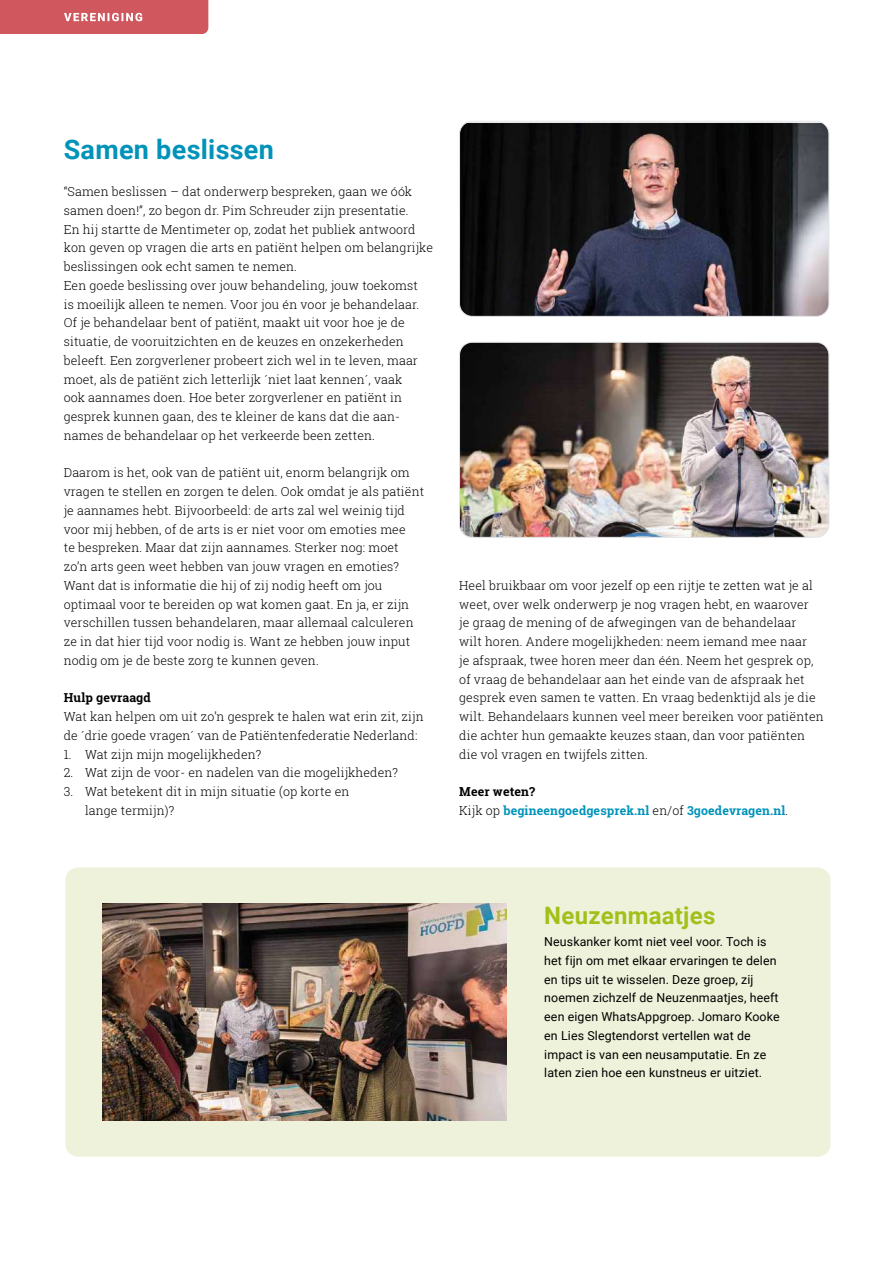
<style>
.page{position:relative;width:893px;height:1263px;background:#fff}
.page>*{position:absolute;margin:0;border:0;box-sizing:border-box;transform-origin:0 0}
.t1{font:700 27px "Roboto";letter-spacing:.01em;color:#0093ba}
.t2{font:700 24px "Roboto";letter-spacing:.01em;color:#a2c01a}
.t3{font:300 12.3px/18.8px "Roboto Slab";letter-spacing:.01em;color:#000}
.t4{font:12.3px/18.8px "Roboto";letter-spacing:.01em;color:#000}
.t5{font:700 12.3px/18.8px "Roboto Slab";letter-spacing:.01em;color:#0093ba}
.t6{font:700 12.3px "Roboto Slab";letter-spacing:.01em;color:#000}
.s1{color:#000}
.s2{font-weight:300;color:#000}
</style>
<div class="page">
<svg style="left:0;top:0;width:208px;height:34px;background:#d25e64"></svg>
<img style="left:461px;top:123px;width:368px;height:192px">
<div style="left:459px;top:121px;width:370px;height:196px;border:1px solid #e3e4e6;border-radius:13px"></div>
<img style="left:461px;top:342px;width:368px;height:194px">
<div style="left:459px;top:342px;width:370px;height:196px;border:1px solid #e3e4e6;border-radius:13px"></div>
<div style="left:65px;top:867px;width:765px;height:290px;background:#eef2da;border-radius:13px"></div>
<img style="left:102px;top:903px;width:404px;height:217px">
<h1 class="t1" style="left:64px;top:130px;width:212px">Samen beslissen</h1>
<p class="t3" style="left:64px;top:182px;width:371px">“Samen beslissen – dat onderwerp bespreken, gaan we óók samen doen!”, zo begon dr. Pim Schreuder zijn presentatie.<br>En hij startte de Mentimeter op, zodat het publiek antwoord kon geven op vragen die arts en patiënt helpen om belangrijke beslissingen ook echt samen te nemen.<br>Een goede beslissing over jouw behandeling, jouw toekomst<br>is moeilijk alleen te nemen. Voor jou én voor je behandelaar.<br>Of je behandelaar bent of patiënt, maakt uit voor hoe je de situatie, de vooruitzichten en de keuzes en onzekerheden beleeft. Een zorgverlener probeert zich wel in te leven, maar moet, als de patiënt zich letterlijk ´niet laat kennen´, vaak<br>ook aannames doen. Hoe beter zorgverlener en patiënt in gesprek kunnen gaan, des te kleiner de kans dat die aan&shy;names de behandelaar op het verkeerde been zetten.</p>
<p class="t3" style="left:64px;top:463px;width:362px">Daarom is het, ook van de patiënt uit, enorm belangrijk om vragen te stellen en zorgen te delen. Ook omdat je als patiënt je aannames hebt. Bijvoorbeeld: de arts zal wel weinig tijd voor mij hebben, of de arts is er niet voor om emoties mee<br>te bespreken. Maar dat zijn aannames. Sterker nog: moet zo’n arts geen weet hebben van jouw vragen en emoties?<br>Want dat is informatie die hij of zij nodig heeft om jou optimaal voor te bereiden op wat komen gaat. En ja, er zijn verschillen tussen behandelaren, maar allemaal calculeren ze in dat hier tijd voor nodig is. Want ze hebben jouw input nodig om je de beste zorg te kunnen geven.</p>
<p class="t6" style="left:64px;top:689px;width:89px">Hulp gevraagd</p>
<p class="t3" style="left:64px;top:707px;width:361px">Wat kan helpen om uit zo’n gesprek te halen wat erin zit, zijn de ´drie goede vragen´ van de Patiëntenfederatie Nederland:</p>
<p class="t3" style="left:64px;top:744px;width:199px">1. Wat zijn mijn mogelijkheden?</p>
<p class="t3" style="left:64px;top:763px;width:336px">2. Wat zijn de voor- en nadelen van die mogelijkheden?</p>
<p class="t3" style="left:85px;top:782px;width:266px;text-indent:-21px">3. Wat betekent dit in mijn situatie (op korte en lange termijn)?</p>
<p class="t3" style="left:459px;top:576px;width:366px">Heel bruikbaar om voor jezelf op een rijtje te zetten wat je al weet, over welk onderwerp je nog vragen hebt, en waarover<br>je graag de mening of de afwegingen van de behandelaar<br>wilt horen. Andere mogelijkheden: neem iemand mee naar<br>je afspraak, twee horen meer dan één. Neem het gesprek op, of vraag de behandelaar aan het einde van de afspraak het gesprek even samen te vatten. En vraag bedenktijd als je die wilt. Behandelaars kunnen veel meer bereiken voor patiënten die achter hun gemaakte keuzes staan, dan voor patiënten die vol vragen en twijfels zitten.</p>
<p class="t5" style="left:459px;top:782px;width:331px"><span class="s1">Meer weten?<br></span><span class="s2">Kijk op</span> begineengoedgesprek.nl <span class="s2">en/of</span> 3goedevragen.nl<span class="s2">.</span></p>
<h2 class="t2" style="left:544px;top:899px;width:173px">Neuzenmaatjes</h2>
<p class="t4" style="left:544px;top:932px;width:237px">Neuskanker komt niet veel voor. Toch is het fijn om met elkaar ervaringen te delen en tips uit te wisselen. Deze groep, zij noemen zichzelf de Neuzenmaatjes, heeft een eigen WhatsAppgroep. Jomaro Kooke en Lies Slegtendorst vertellen wat de impact is van een neusamputatie. En ze laten zien hoe een kunstneus er uitziet.</p>
</div>
